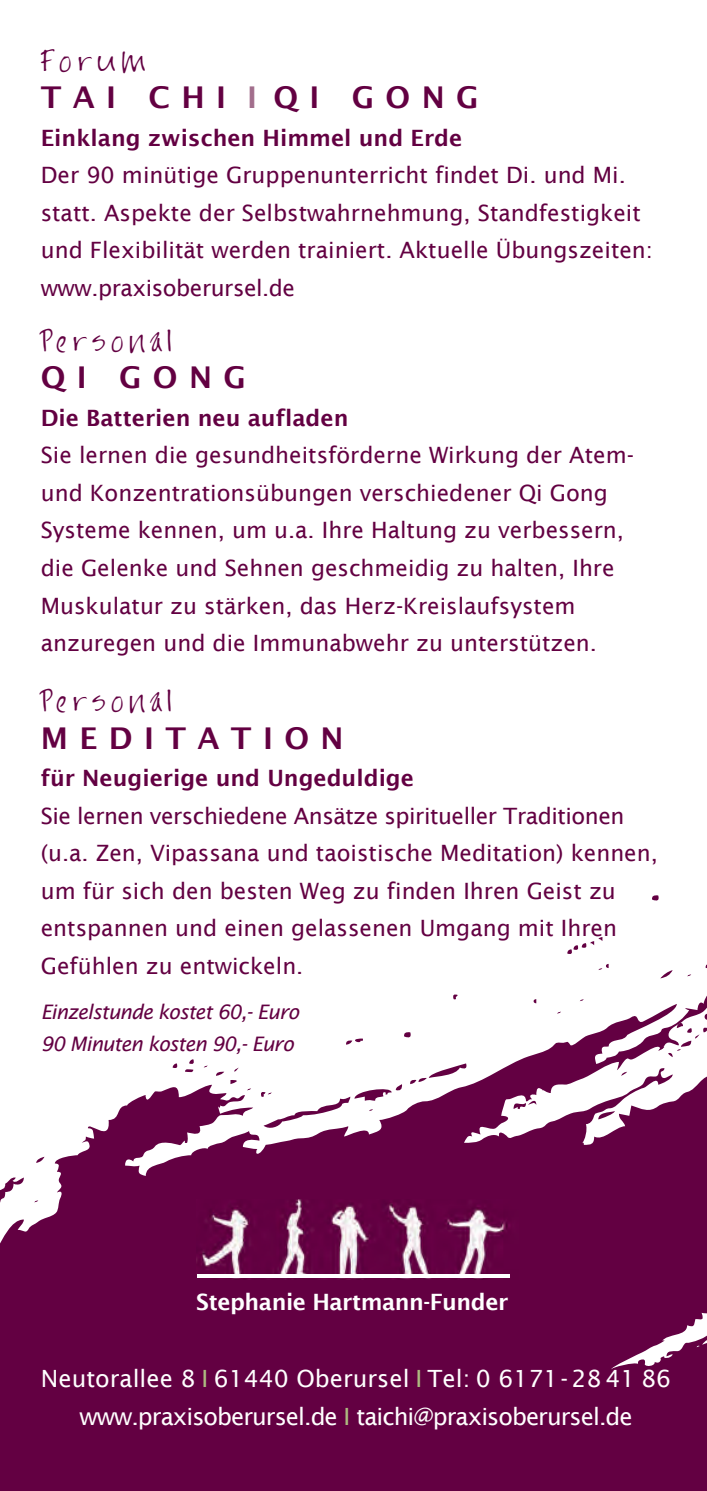
<style>
.page{position:relative;width:707px;height:1491px;background:#fff}
.page>*{position:absolute;margin:0;border:0;box-sizing:border-box;transform-origin:0 0}
.t1{font:600 30px "Lucida Sans";letter-spacing:.38em;color:#630042}
.t2{font:25px "Jayne Print Hand";letter-spacing:.2em;color:#630042}
.t3{font:23.75px "Lucida Sans";letter-spacing:-.04em;color:#fff}
.t4{font:23.75px "Lucida Sans";color:#fff}
.t5{font:22.5px/37.5px "Lucida Sans";color:#630042}
.t6{font:600 22.5px "Lucida Sans";color:#630042}
.t7{font:600 22.5px "Lucida Sans";letter-spacing:-.02em;color:#fff}
.t8{font:italic 20px "Lucida Sans";letter-spacing:-.04em;color:#630042}
.s1{color:#a26e8c}
.s2{color:#adbb80}
</style>
<div class="page">
<svg style="left:652px;top:895px;width:7px;height:6px"></svg>
<svg style="left:0;top:941px;width:707px;height:549px;fill:#630042"></svg>
<img style="left:197px;top:1199px;width:322px;height:80px">
<hr style="left:197px;top:1273px;width:313px;height:3px;background:#fff">
<svg style="left:705px;top:1483px;width:2px;height:8px"></svg>
<p class="t2" style="left:41px;top:48px;width:107px">Forum</p>
<p class="t1" style="left:41px;top:80px;width:439px">TAI CHI <span class="s1">I</span> QI GONG</p>
<p class="t6" style="left:41px;top:125px;width:423px">Einklang zwischen Himmel und Erde</p>
<p class="t5" style="left:41px;top:156px;width:587px">Der 90 minütige Gruppenunterricht findet Di. und Mi.</p>
<p class="t5" style="left:41px;top:194px;width:614px">statt. Aspekte der Selbstwahrnehmung, Standfestigkeit und Flexibilität werden trainiert. Aktuelle Übungszeiten: www.praxisoberursel.de</p>
<p class="t2" style="left:41px;top:327px;width:135px">Personal</p>
<p class="t1" style="left:41px;top:360px;width:207px">QI GONG</p>
<p class="t6" style="left:41px;top:405px;width:309px">Die Batterien neu aufladen</p>
<p class="t5" style="left:41px;top:436px;width:595px">Sie lernen die gesundheitsförderne Wirkung der Atem&shy;und Konzentrationsübungen verschiedener Qi Gong<br>Systeme kennen, um u.a. Ihre Haltung zu verbessern,</p>
<p class="t5" style="left:41px;top:549px;width:575px">die Gelenke und Sehnen geschmeidig zu halten, Ihre</p>
<p class="t5" style="left:41px;top:586px;width:536px">Muskulatur zu stärken, das Herz-Kreislaufsystem</p>
<p class="t5" style="left:41px;top:624px;width:558px">anzuregen und die Immunabwehr zu unterstützen.</p>
<p class="t2" style="left:41px;top:687px;width:135px">Personal</p>
<p class="t1" style="left:41px;top:720px;width:304px">MEDITATION</p>
<p class="t6" style="left:41px;top:765px;width:375px">für Neugierige und Ungeduldige</p>
<p class="t5" style="left:41px;top:796px;width:619px">Sie lernen verschiedene Ansätze spiritueller Traditionen (u.a. Zen, Vipassana und taoistische Meditation) kennen, um für sich den besten Weg zu finden Ihren Geist zu</p>
<p class="t5" style="left:41px;top:909px;width:578px">entspannen und einen gelassenen Umgang mit Ihren</p>
<p class="t5" style="left:41px;top:946px;width:264px">Gefühlen zu entwickeln.</p>
<p class="t8" style="left:41px;top:1000px;width:260px">Einzelstunde kostet 60,- Euro</p>
<p class="t8" style="left:41px;top:1032px;width:254px">90 Minuten kosten 90,- Euro</p>
<p class="t7" style="left:196px;top:1289px;width:314px">Stephanie Hartmann-Funder</p>
<p class="t4" style="left:41px;top:1364px;width:632px">Neutorallee 8 <span class="s2">I</span> 61440 Oberursel <span class="s2">I</span> Tel: 0 6171-28 41 86</p>
<p class="t3" style="left:79px;top:1402px;width:555px">www.praxisoberursel.de <span class="s2">I</span> taichi@praxisoberursel.de</p>
</div>
